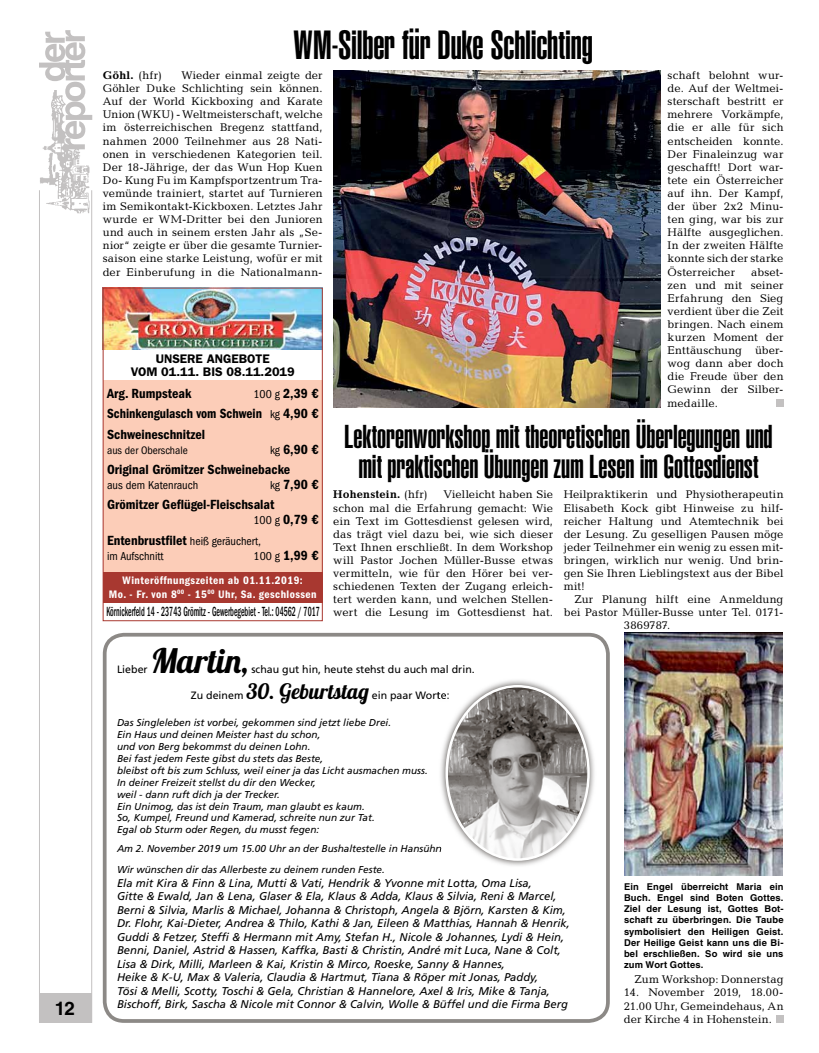
<style>
.page{position:relative;width:819px;height:1053px;background:#fff}
.page>*{position:absolute;margin:0;border:0;box-sizing:border-box;transform-origin:0 0}
.t1{font:40px "Helvetica LT Std Ultra Comp";letter-spacing:-.005em;color:#000}
.t2{font:33.75px "Lobster 1.4";color:#000}
.t3{font:32.5px/30px "Helvetica LT Std Ultra Comp";letter-spacing:-.005em;color:#000;text-align:center}
.t4{font:700 18.75px "Helvetica LT Std";color:#000}
.t5{font:13.75px/20.2px "ITC Franklin Gothic Std Dm Cd";color:#000}
.t6{font:500 condensed 13.75px "ITC Franklin Gothic Std";color:#000;scale:.58 1}
.t7{font:600 12.5px/13.8px "ITC Franklin Gothic Std";color:#000;text-align:center}
.t8{font:condensed 11.88px "ITC Franklin Gothic Std";color:#000}
.t9{font:11.25px/13.1px "Candida Std";letter-spacing:.015em;color:#000;text-align:justify}
.t10{font:italic 11.25px/13.5px "Frutiger LT Std";color:#000}
.t11{font:11.25px/13.5px "ITC Franklin Gothic Std Dm Cd";letter-spacing:.04em;color:#fff;text-align:center}
.t12{font:700 11.25px "Candida Std";letter-spacing:.015em;color:#000}
.t13{font:condensed 11.25px "ITC Franklin Gothic Std";color:#000}
.t14{font:10.62px "Frutiger LT Std";color:#000}
.t15{font:italic 10px/11.9px "Frutiger LT Std";color:#000}
.t16{font:700 9.38px/11.2px "Helvetica LT Std";letter-spacing:.015em;color:#000;text-align:justify}
.s1{font-weight:400}
.s2{font-family:"ITC Franklin Gothic Std";font-stretch:condensed;font-size:11.88px}
.s3{font-family:"Lobster 1.4";font-size:21.25px}
</style>
<div class="page">
<div style="left:39px;top:993px;width:53px;height:29px;background:#c3c1c1"></div>
<hr style="left:91px;top:190px;width:1px;height:832px;background:#c3c1c1">
<hr style="left:39px;top:190px;width:1px;height:832px;background:#c3c1c1">
<img style="left:39px;top:149px;width:51px;height:65px">
<svg style="left:39px;top:30px;width:53px;height:119px"></svg>
<div style="left:103px;top:632px;width:506px;height:390px;border:4px solid #8c8986;border-radius:19px"></div>
<img style="left:440px;top:680px;width:154px;height:186px">
<svg style="left:439px;top:691px;width:7px;height:10px"></svg>
<svg style="left:439px;top:844px;width:2px;height:8px"></svg>
<img style="left:446px;top:686px;width:142px;height:173px">
<img style="left:105px;top:290px;width:215px;height:60px">
<div style="left:103px;top:380px;width:219px;height:195px;background:#fccdb8"></div>
<div style="left:103px;top:288px;width:219px;height:333px;border:1px solid #a83830"></div>
<div style="left:103px;top:572px;width:219px;height:30px;background:#a83830"></div>
<div style="left:775px;top:399px;width:8px;height:7px;background:#c3c1c1"></div>
<img style="left:333px;top:71px;width:327px;height:336px">
<div style="left:775px;top:1014px;width:8px;height:8px;background:#c3c1c1"></div>
<img style="left:624px;top:632px;width:158px;height:243px">
<p class="t4" style="left:55px;top:996px;width:21px">12</p>
<p class="t1" style="left:293px;top:22px;width:301px">WM-Silber für Duke Schlichting</p>
<p class="t9" style="left:103px;top:69px;width:221px;text-indent:79px">Wieder einmal zeigte der Göhler Duke Schlichting sein können.<br>Auf der World Kickboxing and Karate Union (WKU) - Weltmeisterschaft, welche im österreichischen Bregenz stattfand, nahmen 2000 Teilnehmer aus 28 Nati&shy;onen in verschiedenen Kategorien teil.<br>Der 18-Jährige, der das Wun Hop Kuen Do- Kung Fu im Kampfsportzentrum Tra&shy;vemünde trainiert, startet auf Turnieren im Semikontakt-Kickboxen. Letztes Jahr wurde er WM-Dritter bei den Junioren und auch in seinem ersten Jahr als „Se&shy;nior“ zeigte er über die gesamte Turnier&shy;saison eine starke Leistung, wofür er mit der Einberufung in die Nationalmann-</p>
<p class="t12" style="left:103px;top:69px;width:60px">Göhl. <span class="s1">(hfr)</span></p>
<p class="t7" style="left:131px;top:351px;width:166px">UNSERE ANGEBOTE<br>VOM 01.11. BIS 08.11.2019</p>
<p class="t5" style="left:107px;top:383px;width:86px">Arg. Rumpsteak</p>
<p class="t5" style="left:107px;top:383px;width:213px;text-align:justify;text-indent:146px"><span class="s2">100 g</span> 2,39 € Schinkengulasch vom Schwein <span class="s2">kg</span> 4,90 € Schweineschnitzel</p>
<p class="t13" style="left:107px;top:443px;width:82px">aus der Oberschale</p>
<p class="t5" style="left:107px;top:439px;width:213px;text-indent:163px"><span class="s2">kg</span> 6,90 €<br>Original Grömitzer Schweinebacke</p>
<p class="t8" style="left:107px;top:478px;width:93px">aus dem Katenrauch</p>
<p class="t5" style="left:107px;top:474px;width:213px;text-indent:163px"><span class="s2">kg</span> 7,90 €<br>Grömitzer Geflügel-Fleischsalat</p>
<p class="t5" style="left:107px;top:509px;width:213px;text-indent:146px"><span class="s2">100 g</span> 0,79 €<br>Entenbrustfilet <span class="s2">heiß geräuchert,</span></p>
<p class="t8" style="left:107px;top:549px;width:58px">im Aufschnitt</p>
<p class="t5" style="left:253px;top:545px;width:67px"><span class="s2">100 g</span> 1,99 €</p>
<p class="t11" style="left:109px;top:573px;width:209px">Winteröffnungszeiten ab 01.11.2019:<br>Mo. - Fr. von 8<sup>00</sup> - 15<sup>00</sup> Uhr, Sa. geschlossen</p>
<p class="t6" style="left:106px;top:604px;width:369px">Körnickerfeld 14 - 23743 Grömitz - Gewerbegebiet - Tel.: 04562 / 7017</p>
<p class="t9" style="left:667px;top:69px;width:117px">schaft belohnt wur&shy;de. Auf der Weltmei&shy;sterschaft bestritt er mehrere Vorkämpfe, die er alle für sich entscheiden konnte.<br>Der Finaleinzug war geschafft! Dort war&shy;tete ein Österreicher auf ihn. Der Kampf, der über 2x2 Minu&shy;ten ging, war bis zur Hälfte ausgeglichen.<br>In der zweiten Hälfte konnte sich der starke Österreicher</p>
<p class="t9" style="left:667px;top:265px;width:117px;text-indent:83px">abset&shy;zen und mit seiner Erfahrung den Sieg verdient über die Zeit bringen. Nach einem kurzen Moment der Enttäuschung über&shy;wog dann aber doch die Freude über den Gewinn der Silber&shy;medaille.</p>
<p class="t3" style="left:344px;top:422px;width:430px">Lektorenworkshop mit theoretischen Überlegungen und mit praktischen Übungen zum Lesen im Gottesdienst</p>
<p class="t12" style="left:333px;top:488px;width:96px">Hohenstein. <span class="s1">(hfr)</span></p>
<p class="t9" style="left:333px;top:488px;width:221px;text-indent:110px">Vielleicht haben Sie schon mal die Erfahrung gemacht: Wie ein Text im Gottesdienst gelesen wird, das trägt viel dazu bei, wie sich dieser Text Ihnen erschließt. In dem Workshop will Pastor Jochen Müller-Busse etwas vermitteln, wie für den Hörer bei ver&shy;schiedenen Texten der Zugang erleich&shy;tert werden kann, und welchen Stellen&shy;wert die Lesung im Gottesdienst hat.</p>
<p class="t9" style="left:563px;top:488px;width:221px">Heilpraktikerin und Physiotherapeutin</p>
<p class="t9" style="left:563px;top:501px;width:221px">Elisabeth Kock gibt Hinweise zu hilf-</p>
<p class="t9" style="left:563px;top:514px;width:221px">reicher Haltung und Atemtechnik bei</p>
<p class="t9" style="left:563px;top:527px;width:221px">der Lesung. Zu geselligen Pausen möge</p>
<p class="t9" style="left:563px;top:540px;width:221px">jeder Teilnehmer ein wenig zu essen mit-</p>
<p class="t9" style="left:563px;top:553px;width:221px">bringen, wirklich nur wenig. Und brin-</p>
<p class="t9" style="left:563px;top:566px;width:221px">gen Sie Ihren Lieblingstext aus der Bibel</p>
<p class="t9" style="left:563px;top:579px;width:23px">mit!</p>
<p class="t9" style="left:574px;top:593px;width:211px">Zur Planung hilft eine Anmeldung</p>
<p class="t9" style="left:563px;top:606px;width:221px">bei Pastor Müller-Busse unter Tel. 0171-</p>
<p class="t9" style="left:624px;top:619px;width:48px">3869787.</p>
<p class="t2" style="left:151px;top:639px;width:99px">Martin,</p>
<p class="t14" style="left:251px;top:663px;width:225px">schau gut hin, heute stehst du auch mal drin.</p>
<p class="t14" style="left:191px;top:689px;width:260px">Zu deinem <span class="s3">30. Geburtstag</span> ein paar Worte:</p>
<p class="t15" style="left:117px;top:717px;width:312px">Das Singleleben ist vorbei, gekommen sind jetzt liebe Drei.<br>Ein Haus und deinen Meister hast du schon,<br>und von Berg bekommst du deinen Lohn.<br>Bei fast jedem Feste gibst du stets das Beste,<br>bleibst oft bis zum Schluss, weil einer ja das Licht ausmachen muss.<br>In deiner Freizeit stellst du dir den Wecker,<br>weil - dann ruft dich ja der Trecker.<br>Ein Unimog, das ist dein Traum, man glaubt es kaum.<br>So, Kumpel, Freund und Kamerad, schreite nun zur Tat.<br>Egal ob Sturm oder Regen, du musst fegen:</p>
<p class="t15" style="left:117px;top:837px;width:326px;line-height:21.2px">Am 2. November 2019 um 15.00 Uhr an der Bushaltestelle in Hansühn<br>Wir wünschen dir das Allerbeste zu deinem runden Feste.</p>
<p class="t10" style="left:117px;top:876px;width:454px">Ela mit Kira &amp; Finn &amp; Lina, Mutti &amp; Vati, Hendrik &amp; Yvonne mit Lotta, Oma Lisa,<br>Gitte &amp; Ewald, Jan &amp; Lena, Glaser &amp; Ela, Klaus &amp; Adda, Klaus &amp; Silvia, Reni &amp; Marcel, Berni &amp; Silvia, Marlis &amp; Michael, Johanna &amp; Christoph, Angela &amp; Björn, Karsten &amp; Kim, Dr. Flohr, Kai-Dieter, Andrea &amp; Thilo, Kathi &amp; Jan, Eileen &amp; Matthias, Hannah &amp; Henrik, Guddi &amp; Fetzer, Steffi &amp; Hermann mit Amy, Stefan H., Nicole &amp; Johannes, Lydi &amp; Hein, Benni, Daniel, Astrid &amp; Hassen, Kaffka, Basti &amp; Christin, André mit Luca, Nane &amp; Colt, Lisa &amp; Dirk, Milli, Marleen &amp; Kai, Kristin &amp; Mirco, Roeske, Sanny &amp; Hannes,<br>Heike &amp; K-U, Max &amp; Valeria, Claudia &amp; Hartmut, Tiana &amp; Röper mit Jonas, Paddy,<br>Tösi &amp; Melli, Scotty, Toschi &amp; Gela, Christian &amp; Hannelore, Axel &amp; Iris, Mike &amp; Tanja, Bischoff, Birk, Sascha &amp; Nicole mit Connor &amp; Calvin, Wolle &amp; Büffel und die Firma Berg</p>
<p class="t14" style="left:117px;top:663px;width:32px">Lieber</p>
<p class="t16" style="left:624px;top:880px;width:161px">Ein Engel überreicht Maria ein Buch. Engel sind Boten Gottes.<br>Ziel der Lesung ist, Gottes Bot&shy;schaft zu überbringen. Die Taube symbolisiert den Heiligen Geist.<br>Der Heilige Geist kann uns die Bi&shy;bel erschließen. So wird sie uns zum Wort Gottes.</p>
<p class="t9" style="left:634px;top:972px;width:150px">Zum Workshop: Donnerstag</p>
<p class="t9" style="left:624px;top:986px;width:161px">14. November 2019, 18.00- 21.00 Uhr, Gemeindehaus, An der Kirche 4 in Hohenstein.</p>
</div>
